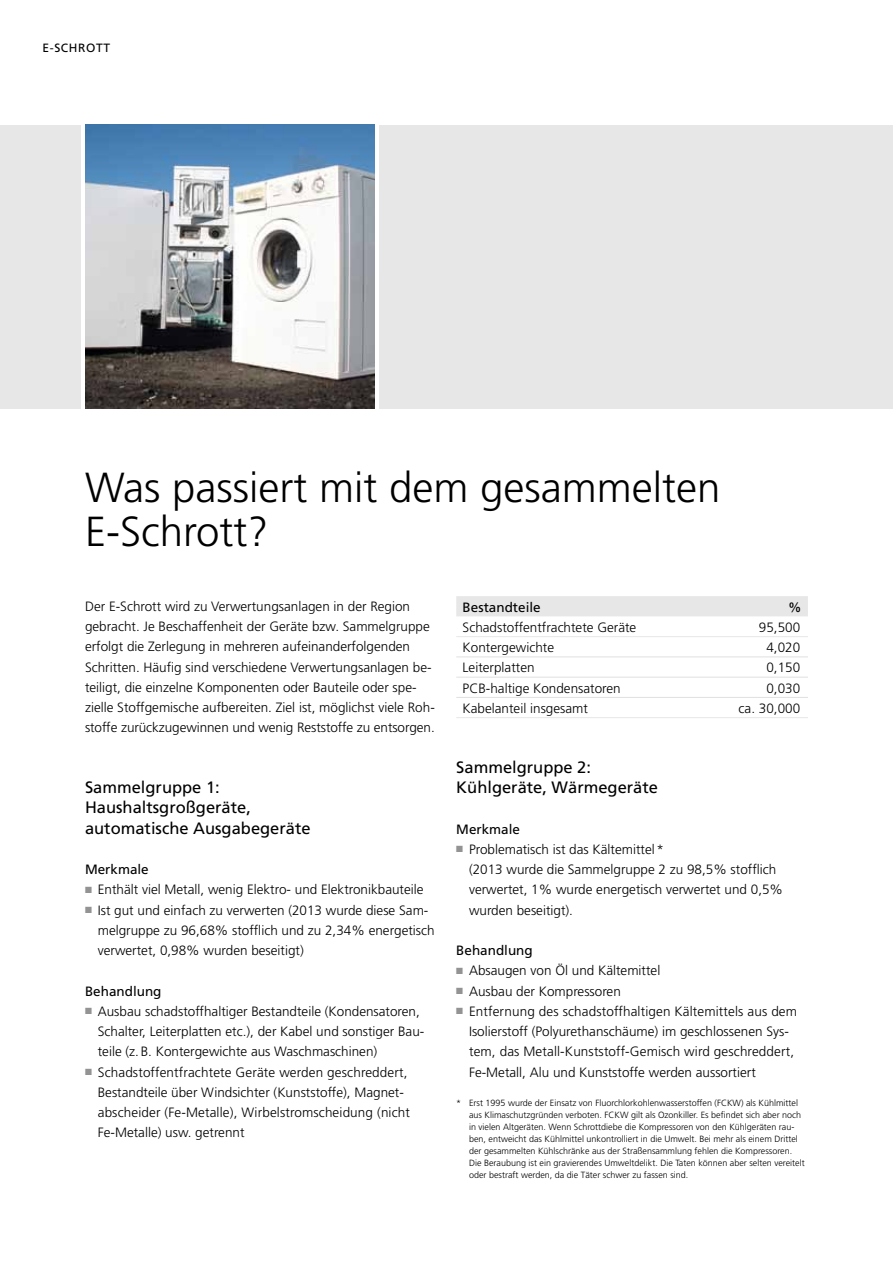
<style>
.page{position:relative;width:893px;height:1263px;background:#fff}
.page>*{position:absolute;margin:0;border:0;box-sizing:border-box;transform-origin:0 0}
.t1{font:300 42px/43.5px "Frutiger";color:#000}
.t2{font:16.5px/20.2px "Frutiger";color:#000}
.t3{font:300 13.5px/20.2px "Frutiger";color:#000}
.t4{font:13.5px "Frutiger CE";color:#000}
.t5{font:13.5px "Frutiger";color:#000}
.t6{font:12px "Frutiger";color:#000}
.t7{font:300 9px/12px "Frutiger";color:#000}
.s1{color:#939393}
</style>
<div class="page">
<div style="left:379px;top:125px;width:514px;height:283px;background:#e7e7e7"></div>
<div style="left:0;top:125px;width:81px;height:283px;background:#e7e7e7"></div>
<img style="left:85px;top:125px;width:290px;height:283px">
<div style="left:456px;top:596px;width:352px;height:20px;background:#e7e7e7"></div>
<hr style="left:456px;top:656px;width:267px;height:1px;background:#e0e0e0">
<hr style="left:723px;top:656px;width:85px;height:1px;background:#e0e0e0">
<hr style="left:456px;top:677px;width:267px;height:1px;background:#e0e0e0">
<hr style="left:723px;top:677px;width:85px;height:1px;background:#e0e0e0">
<hr style="left:456px;top:697px;width:267px;height:1px;background:#e0e0e0">
<hr style="left:723px;top:697px;width:85px;height:1px;background:#e0e0e0">
<hr style="left:456px;top:636px;width:267px;height:1px;background:#e7e7e7">
<hr style="left:723px;top:636px;width:85px;height:1px;background:#e7e7e7">
<hr style="left:456px;top:717px;width:267px;height:1px;background:#e7e7e7">
<hr style="left:723px;top:717px;width:85px;height:1px;background:#e7e7e7">
<p class="t6" style="left:43px;top:41px;width:21px">E-schr</p>
<p class="t6" style="left:86px;top:41px;width:18px">ott</p>
<h1 class="t1" style="left:85px;top:466px;width:637px">Was passiert mit dem gesammelten<br>E-Schrott?</h1>
<p class="t3" style="left:85px;top:596px;width:351px">Der E-Schrott wird zu Verwertungsanlagen in der Region gebracht. Je Beschaffenheit der Geräte bzw. Sammelgruppe erfolgt die Zerlegung in mehreren aufeinanderfolgenden Schritten. Häufig sind verschiedene Verwertungsanlagen be&shy;teiligt, die einzelne Komponenten oder Bauteile oder spe&shy;zielle Stoffgemische aufbereiten. Ziel ist, möglichst viele Roh&shy;stoffe zurückzugewinnen und wenig Reststoffe zu entsorgen.</p>
<p class="t2" style="left:85px;top:777px;width:227px">Sammelgruppe 1:<br>Haushaltsgroßgeräte, automatische Ausgabegeräte</p>
<p class="t4" style="left:85px;top:862px;width:65px">Merkmale</p>
<p class="t3" style="left:85px;top:879px;width:340px"><span class="s1">■</span> Enthält viel Metall, wenig Elektro- und Elektronikbauteile</p>
<p class="t3" style="left:98px;top:900px;width:338px;text-indent:-13px"><span class="s1">■</span> Ist gut und einfach zu verwerten (2013 wurde diese Sam&shy;melgruppe zu 96,68% stofflich und zu 2,34% energetisch verwertet, 0,98% wurden beseitigt)</p>
<p class="t4" style="left:85px;top:983px;width:78px">Behandlung</p>
<p class="t3" style="left:98px;top:1001px;width:328px;text-indent:-13px"><span class="s1">■</span> Ausbau schadstoffhaltiger Bestandteile (Kondensatoren,<br>Schalter, Leiterplatten etc.), der Kabel und sonstiger Bau&shy;teile (z.B. Kontergewichte aus Waschmaschinen)</p>
<p class="t3" style="left:98px;top:1062px;width:314px;text-indent:-13px"><span class="s1">■</span> Schadstoffentfrachtete Geräte werden geschreddert, Bestandteile über Windsichter (Kunststoffe), Magnet&shy;abscheider (Fe-Metalle), Wirbelstromscheidung (nicht Fe-Metalle) usw. getrennt</p>
<p class="t5" style="left:463px;top:599px;width:80px">Bestandteile</p>
<p class="t5" style="left:788px;top:599px;width:15px">%</p>
<p class="t3" style="left:463px;top:617px;width:175px">Schadstoffentfrachtete Geräte</p>
<p class="t3" style="left:759px;top:617px;width:43px">95,500</p>
<p class="t3" style="left:463px;top:637px;width:93px">Kontergewichte</p>
<p class="t3" style="left:766px;top:637px;width:35px">4,020</p>
<p class="t3" style="left:463px;top:657px;width:73px">Leiterplatten</p>
<p class="t3" style="left:766px;top:657px;width:35px">0,150</p>
<p class="t3" style="left:463px;top:678px;width:160px">PCB-haltige Kondensatoren</p>
<p class="t3" style="left:766px;top:678px;width:35px">0,030</p>
<p class="t3" style="left:463px;top:698px;width:127px">Kabelanteil insgesamt</p>
<p class="t3" style="left:739px;top:698px;width:63px">ca. 30,000</p>
<p class="t2" style="left:456px;top:757px;width:203px">Sammelgruppe 2:<br>Kühlgeräte, Wärmegeräte</p>
<p class="t4" style="left:456px;top:821px;width:65px">Merkmale</p>
<p class="t3" style="left:469px;top:839px;width:316px;text-indent:-13px"><span class="s1">■</span> Problematisch ist das Kältemittel*<br>(2013 wurde die Sammelgruppe 2 zu 98,5% stofflich verwertet, 1% wurde energetisch verwertet und 0,5% wurden beseitigt).</p>
<p class="t4" style="left:456px;top:943px;width:78px">Behandlung</p>
<p class="t3" style="left:456px;top:960px;width:206px"><span class="s1">■</span> Absaugen von Öl und Kältemittel</p>
<p class="t3" style="left:456px;top:981px;width:166px"><span class="s1">■</span> Ausbau der Kompressoren</p>
<p class="t3" style="left:469px;top:1001px;width:330px;text-indent:-13px"><span class="s1">■</span> Entfernung des schadstoffhaltigen Kältemittels aus dem Isolierstoff (Polyurethanschäume) im geschlossenen Sys&shy;tem, das Metall-Kunststoff-Gemisch wird geschreddert, Fe-Metall, Alu und Kunststoffe werden aussortiert</p>
<p class="t7" style="left:469px;top:1097px;width:337px;text-indent:-13px">* Erst 1995 wurde der Einsatz von Fluorchlorkohlenwasserstoffen (FCKW) als Kühlmittel aus Klimaschutzgründen verboten. FCKW gilt als Ozonkiller. Es befindet sich aber noch in vielen Altgeräten. Wenn Schrottdiebe die Kompressoren von den Kühlgeräten rau&shy;ben, entweicht das Kühlmittel unkontrolliert in die Umwelt. Bei mehr als einem Drittel der gesammelten Kühlschränke aus der Straßensammlung fehlen die Kompressoren.<br>Die Beraubung ist ein gravierendes Umweltdelikt. Die Taten können aber selten vereitelt oder bestraft werden, da die Täter schwer zu fassen sind.</p>
</div>
